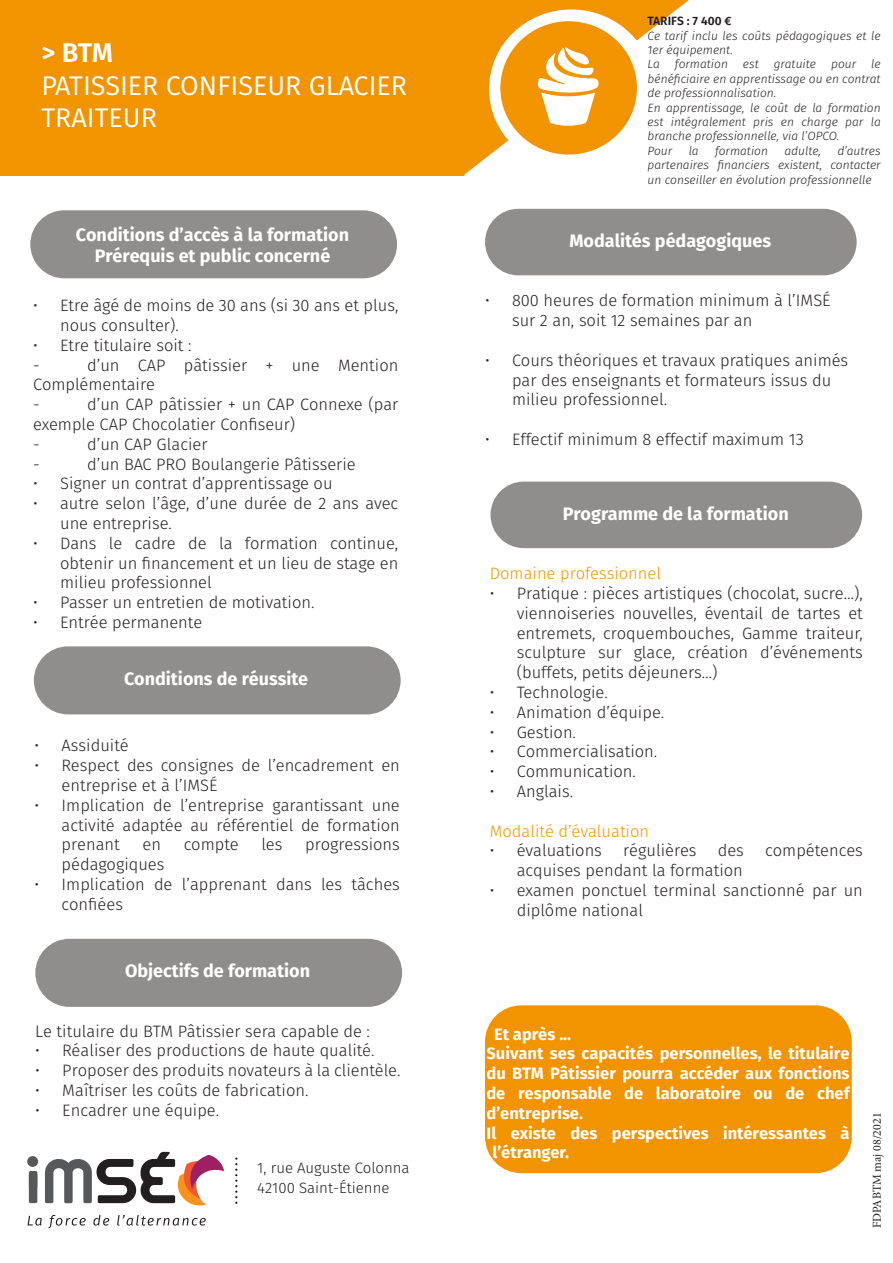
<style>
.page{position:relative;width:893px;height:1263px;background:#fff}
.page>*{position:absolute;margin:0;border:0;box-sizing:border-box;transform-origin:0 0}
.t1{font:27px/32.4px "Fira Sans";color:#fff}
.t2{font:600 27px "Fira Sans";color:#fff}
.t3{font:700 18px "Fira Sans";color:#fff}
.t4{font:300 16.5px/19.8px "Fira Sans";color:#231f20}
.t5{font:700 16.5px/19.8px "Fira Sans";color:#fff;text-align:justify}
.t6{font:300 16.5px "Fira Sans";color:#f29400}
.t7{font:300 15px "Fira Sans";color:#231f20}
.t8{font:italic 300 12px/14.4px "Fira Sans";color:#231f20;text-align:justify}
.t9{font:12px "Minion Pro";color:#231f20}
.t10{font:600 12px "Fira Sans";color:#231f20}
</style>
<div class="page">
<div style="left:0;top:0;width:394px;height:176px;background:#f29400"></div>
<svg style="left:394px;top:0;width:295px;height:176px"></svg>
<div style="left:490px;top:10px;width:163px;height:158px;background:#fff;border-radius:50%"></div>
<div style="left:500px;top:21px;width:137px;height:134px;background:#f29400;border-radius:50%"></div>
<svg style="left:538px;top:47px;width:61px;height:79px"></svg>
<div style="left:31px;top:211px;width:365px;height:67px;background:#908e8c;border-radius:33px"></div>
<div style="left:30px;top:210px;width:367px;height:68px;border:2px solid #908e8c;border-radius:33px"></div>
<div style="left:486px;top:210px;width:370px;height:65px;background:#908e8c;border-radius:33px"></div>
<div style="left:485px;top:209px;width:372px;height:66px;border:2px solid #908e8c;border-radius:33px"></div>
<div style="left:35px;top:647px;width:365px;height:67px;background:#908e8c;border-radius:33px"></div>
<div style="left:34px;top:646px;width:367px;height:68px;border:2px solid #908e8c;border-radius:33px"></div>
<div style="left:36px;top:939px;width:365px;height:67px;background:#908e8c;border-radius:33px"></div>
<div style="left:35px;top:939px;width:367px;height:68px;border:2px solid #908e8c;border-radius:33px"></div>
<div style="left:491px;top:482px;width:370px;height:65px;background:#908e8c;border-radius:33px"></div>
<div style="left:490px;top:482px;width:372px;height:66px;border:2px solid #908e8c;border-radius:33px"></div>
<svg style="left:235px;top:1157px;width:2px;height:47px"></svg>
<svg style="left:28px;top:1152px;width:196px;height:76px"></svg>
<div style="left:486px;top:1006px;width:365px;height:166px;background:#f29400;border-radius:35px"></div>
<div style="left:485px;top:1005px;width:367px;height:168px;border:2px solid #f29400;border-radius:35px"></div>
<p class="t2" style="left:41px;top:34px;width:73px">&gt; BTM</p>
<p class="t1" style="left:41px;top:71px;width:367px">PATISSIER CONFISEUR GLACIER<br>TRAITEUR</p>
<p class="t3" style="left:69px;top:219px;width:275px">Conditions d’accès à la formation</p>
<p class="t3" style="left:69px;top:241px;width:237px">Prérequis et public concerné</p>
<p class="t3" style="left:76px;top:222px;width:275px">Conditions d’accès à la formation</p>
<p class="t3" style="left:95px;top:243px;width:237px">Prérequis et public concerné</p>
<p class="t4" style="left:60px;top:297px;width:340px;text-indent:-27px">• Etre âgé de moins de 30 ans (si 30 ans et plus, nous consulter).</p>
<p class="t4" style="left:33px;top:336px;width:160px">• Etre titulaire soit :</p>
<p class="t4" style="left:33px;top:356px;width:8px">-</p>
<p class="t4" style="left:33px;top:356px;width:367px;text-indent:54px">d’un CAP pâtissier + une Mention<br>Complémentaire</p>
<p class="t4" style="left:33px;top:396px;width:8px">-</p>
<p class="t4" style="left:33px;top:396px;width:367px;text-indent:54px">d’un CAP pâtissier + un CAP Connexe (par exemple CAP Chocolatier Confiseur)</p>
<p class="t4" style="left:33px;top:435px;width:8px">-</p>
<p class="t4" style="left:87px;top:435px;width:122px">d’un CAP Glacier</p>
<p class="t4" style="left:33px;top:455px;width:8px">-</p>
<p class="t4" style="left:87px;top:455px;width:270px">d’un BAC PRO Boulangerie Pâtisserie</p>
<p class="t4" style="left:33px;top:475px;width:301px">• Signer un contrat d’apprentissage ou</p>
<p class="t4" style="left:60px;top:495px;width:340px;text-indent:-27px">• autre selon l’âge, d’une durée de 2 ans avec une entreprise.</p>
<p class="t4" style="left:60px;top:534px;width:340px;text-align:justify;text-indent:-27px">• Dans le cadre de la formation continue, obtenir un financement et un lieu de stage en milieu professionnel</p>
<p class="t4" style="left:33px;top:594px;width:283px">• Passer un entretien de motivation.</p>
<p class="t4" style="left:33px;top:613px;width:171px">• Entrée permanente</p>
<p class="t3" style="left:124px;top:666px;width:186px">Conditions de réussite</p>
<p class="t4" style="left:35px;top:737px;width:96px">• Assiduité</p>
<p class="t4" style="left:62px;top:757px;width:340px;text-indent:-27px">• Respect des consignes de l’encadrement en entreprise et à l’IMSÉ</p>
<p class="t4" style="left:62px;top:796px;width:340px;text-align:justify;text-indent:-27px">• Implication de l’entreprise garantissant une activité adaptée au référentiel de formation prenant</p>
<p class="t4" style="left:143px;top:836px;width:20px">en</p>
<p class="t4" style="left:184px;top:836px;width:56px">compte</p>
<p class="t4" style="left:261px;top:836px;width:23px">les</p>
<p class="t4" style="left:305px;top:836px;width:96px">progressions</p>
<p class="t4" style="left:62px;top:856px;width:104px">pédagogiques</p>
<p class="t4" style="left:62px;top:876px;width:340px;text-indent:-27px">• Implication de l’apprenant dans les tâches confiées</p>
<p class="t3" style="left:125px;top:958px;width:187px">Objectifs de formation</p>
<p class="t4" style="left:35px;top:1022px;width:336px">Le titulaire du BTM Pâtissier sera capable de :</p>
<p class="t4" style="left:35px;top:1042px;width:341px">• Réaliser des productions de haute qualité.</p>
<p class="t4" style="left:35px;top:1062px;width:367px">• Proposer des produits novateurs à la clientèle.</p>
<p class="t4" style="left:35px;top:1081px;width:275px">• Maîtriser les coûts de fabrication.</p>
<p class="t4" style="left:35px;top:1101px;width:185px">• Encadrer une équipe.</p>
<p class="t7" style="left:257px;top:1157px;width:154px">1, rue Auguste Colonna</p>
<p class="t7" style="left:257px;top:1177px;width:134px">42100 Saint-Étienne</p>
<p class="t10" style="left:648px;top:13px;width:86px">TARIFS : 7 400 €</p>
<p class="t8" style="left:648px;top:29px;width:235px">Ce tarif inclu les coûts pédagogiques et le<br>1er équipement.</p>
<p class="t8" style="left:648px;top:58px;width:14px">La</p>
<p class="t8" style="left:675px;top:58px;width:54px">formation</p>
<p class="t8" style="left:743px;top:58px;width:17px">est</p>
<p class="t8" style="left:774px;top:58px;width:84px">gratuite pour</p>
<p class="t8" style="left:648px;top:58px;width:235px;text-indent:224px">le bénéficiaire en apprentissage ou en contrat de professionnalisation.</p>
<p class="t8" style="left:648px;top:101px;width:235px">En apprentissage, le coût de la formation est intégralement pris en charge par la branche professionnelle, via l’OPCO.</p>
<p class="t8" style="left:648px;top:144px;width:26px">Pour</p>
<p class="t8" style="left:689px;top:144px;width:11px">la</p>
<p class="t8" style="left:715px;top:144px;width:54px">formation</p>
<p class="t8" style="left:784px;top:144px;width:38px">adulte,</p>
<p class="t8" style="left:648px;top:144px;width:235px;text-indent:190px">d’autres partenaires financiers existent, contacter un conseiller en évolution professionnelle</p>
<p class="t3" style="left:569px;top:228px;width:203px">Modalités pédagogiques</p>
<p class="t4" style="left:512px;top:292px;width:320px;text-indent:-27px">• 800 heures de formation minimum à l’IMSÉ sur 2 an, soit 12 semaines par an</p>
<p class="t4" style="left:512px;top:351px;width:338px;text-indent:-27px">• Cours théoriques et travaux pratiques animés par des enseignants et formateurs issus du milieu professionnel.</p>
<p class="t4" style="left:485px;top:431px;width:320px">• Effectif minimum 8 effectif maximum 13</p>
<p class="t3" style="left:563px;top:501px;width:227px">Programme de la formation</p>
<p class="t6" style="left:490px;top:562px;width:173px">Domaine professionnel</p>
<p class="t4" style="left:517px;top:584px;width:348px;text-align:justify;text-indent:-27px">• Pratique : pièces artistiques (chocolat, sucre…), viennoiseries nouvelles, éventail de tartes et entremets, croquembouches, Gamme traiteur, sculpture sur glace, création d’événements (buffets, petits déjeuners…)</p>
<p class="t4" style="left:490px;top:683px;width:120px">• Technologie.</p>
<p class="t4" style="left:490px;top:703px;width:176px">• Animation d’équipe.</p>
<p class="t4" style="left:490px;top:723px;width:88px">• Gestion.</p>
<p class="t4" style="left:490px;top:743px;width:169px">• Commercialisation.</p>
<p class="t4" style="left:490px;top:763px;width:148px">• Communication.</p>
<p class="t4" style="left:490px;top:782px;width:85px">• Anglais.</p>
<p class="t6" style="left:490px;top:819px;width:161px">Modalité d’évaluation</p>
<p class="t4" style="left:490px;top:842px;width:114px">• évaluations</p>
<p class="t4" style="left:623px;top:842px;width:75px">régulières</p>
<p class="t4" style="left:718px;top:842px;width:28px">des</p>
<p class="t4" style="left:765px;top:842px;width:99px">compétences</p>
<p class="t4" style="left:517px;top:862px;width:228px">acquises pendant la formation</p>
<p class="t4" style="left:517px;top:881px;width:348px;text-indent:-27px">• examen ponctuel terminal sanctionné par un diplôme national</p>
<p class="t5" style="left:494px;top:1025px;width:79px">Et après ...</p>
<p class="t5" style="left:486px;top:1045px;width:365px">Suivant ses capacités personnelles, le titulaire du BTM Pâtissier pourra accéder aux fonctions de responsable de laboratoire ou de chef d’entreprise.</p>
<p class="t5" style="left:492px;top:1124px;width:359px;text-indent:-6px">Il existe des perspectives intéressantes à l’étranger.</p>
<p class="t9" style="left:869px;top:1228px;width:117px;rotate:-90deg">FDPABTM maj 08/2021</p>
</div>
